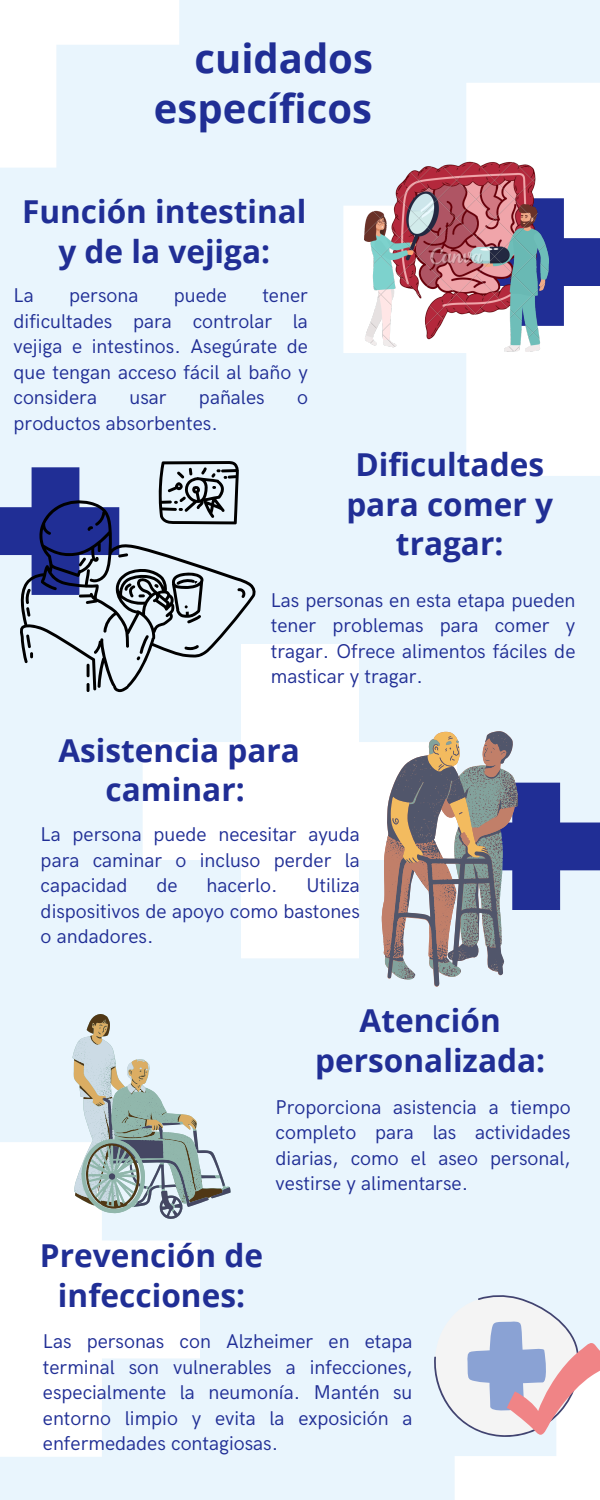
<style>
.page{position:relative;width:600px;height:1500px;background:#e9f5fd}
.page>*{position:absolute;margin:0;border:0;box-sizing:border-box;transform-origin:0 0}
.t1{font:700 40px/50.2px "Open Sans";color:#202e95;text-align:right}
.t2{font:700 31.6px/39.8px "Open Sans";color:#202e95;text-align:center}
.t3{font:20px/25.5px "HK Grotesk";color:#202e95;text-align:justify}
</style>
<div class="page">
<svg style="left:343px;top:83px;width:257px;height:393px;fill:#fff"></svg>
<svg style="left:0;top:0;width:179px;height:168px"></svg>
<svg style="left:143px;top:644px;width:239px;height:314px;fill:#fff"></svg>
<svg style="left:0;top:1142px;width:200px;height:315px;fill:#fff"></svg>
<svg style="left:548px;top:198px;width:52px;height:128px;background:#8189c3"></svg>
<svg style="left:455px;top:1440px;width:145px;height:60px;fill:#fff"></svg>
<img style="left:364px;top:162px;width:184px;height:189px">
<svg style="left:20px;top:524px;width:237px;height:168px"></svg>
<svg style="left:136px;top:635px;width:13px;height:25px"></svg>
<svg style="left:26px;top:634px;width:7px;height:24px"></svg>
<svg style="left:87px;top:664px;width:3px;height:13px"></svg>
<svg style="left:87px;top:683px;width:3px;height:9px"></svg>
<svg style="left:172px;top:572px;width:32px;height:51px"></svg>
<svg style="left:154px;top:584px;width:5px;height:4px"></svg>
<svg style="left:158px;top:461px;width:81px;height:63px"></svg>
<svg style="left:237px;top:588px;width:9px;height:10px"></svg>
<svg style="left:0;top:467px;width:145px;height:150px"></svg>
<svg style="left:184px;top:645px;width:15px;height:5px"></svg>
<svg style="left:382px;top:731px;width:218px;height:256px"></svg>
<svg style="left:72px;top:1014px;width:159px;height:205px"></svg>
<svg style="left:434px;top:1295px;width:166px;height:145px"></svg>
<h2 class="t1" style="left:154px;top:32px;width:221px">cuidados específicos</h2>
<h2 class="t2" style="left:22px;top:191px;width:286px">Función intestinal y de la vejiga:</h2>
<p class="t3" style="left:14px;top:284px;width:22px">La</p>
<p class="t3" style="left:69px;top:284px;width:71px">persona</p>
<p class="t3" style="left:174px;top:284px;width:55px">puede</p>
<p class="t3" style="left:14px;top:284px;width:296px;text-indent:249px">tener dificultades para controlar la vejiga e intestinos. Asegúrate de que tengan acceso fácil al baño y considera</p>
<p class="t3" style="left:129px;top:386px;width:39px">usar</p>
<p class="t3" style="left:199px;top:386px;width:67px">pañales</p>
<p class="t3" style="left:297px;top:386px;width:12px">o</p>
<p class="t3" style="left:14px;top:411px;width:206px">productos absorbentes.</p>
<p class="t2" style="left:346px;top:444px;width:208px">Dificultades para comer y tragar:</p>
<p class="t3" style="left:271px;top:588px;width:306px">Las personas en esta etapa pueden tener problemas para comer y tragar. Ofrece alimentos fáciles de masticar y tragar.</p>
<p class="t2" style="left:58px;top:729px;width:243px">Asistencia para caminar:</p>
<h2 class="t3" style="left:41px;top:823px;width:321px">La persona puede necesitar ayuda para caminar o incluso perder la capacidad</h2>
<h2 class="t3" style="left:41px;top:874px;width:321px;text-indent:266px">Utiliza dispositivos de apoyo como bastones o andadores.</h2>
<h2 class="t3" style="left:157px;top:874px;width:23px">de</h2>
<h2 class="t3" style="left:207px;top:874px;width:72px">hacerlo.</h2>
<p class="t2" style="left:315px;top:1000px;width:231px">Atención personalizada:</p>
<p class="t3" style="left:276px;top:1095px;width:297px">Proporciona asistencia a tiempo completo para las actividades diarias, como el aseo personal, vestirse y alimentarse.</p>
<h2 class="t2" style="left:40px;top:1235px;width:225px">Prevención de infecciones:</h2>
<p class="t3" style="left:43px;top:1330px;width:371px">Las personas con Alzheimer en etapa terminal son vulnerables a infecciones, especialmente la neumonía. Mantén su entorno limpio y evita la exposición a enfermedades contagiosas.</p>
</div>
